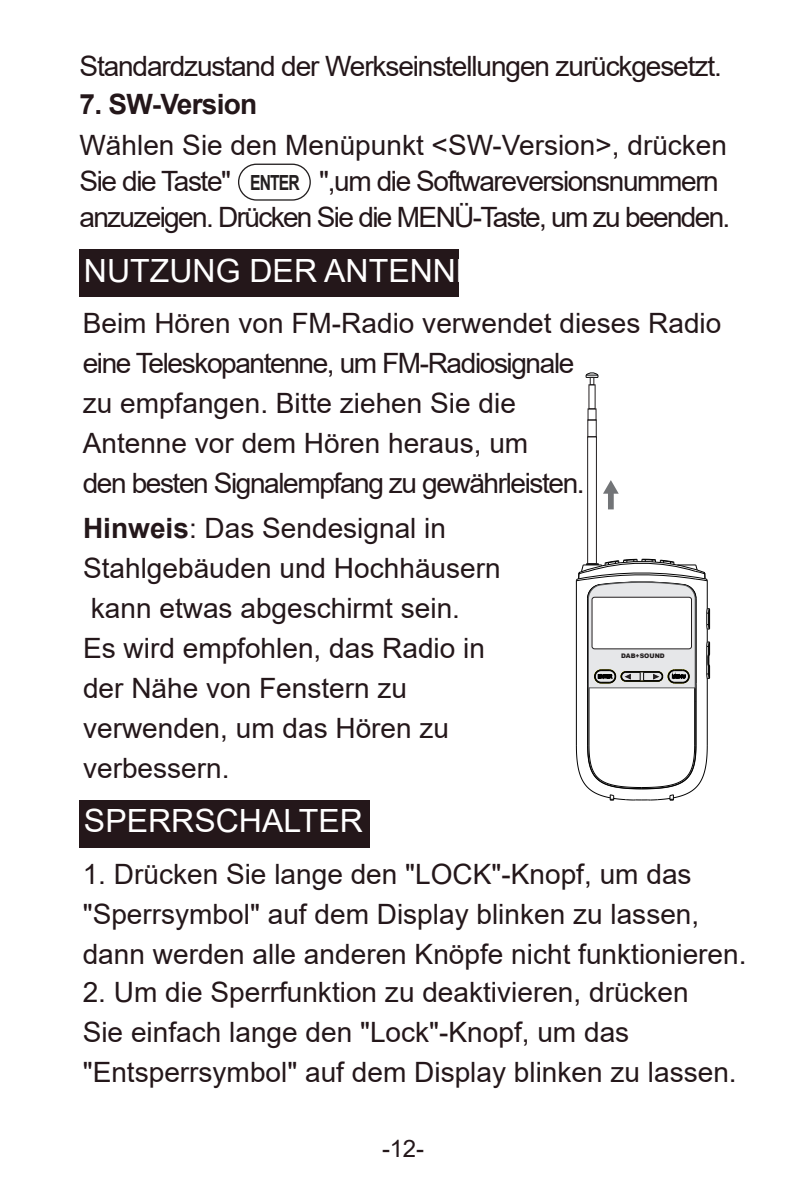
<style>
.page{position:relative;width:806px;height:1202px;background:#fff}
.page>*{position:absolute;margin:0;border:0;box-sizing:border-box;transform-origin:0 0}
.t1{font:32px "Arial";color:#fff}
.t2{font:28px/40px "Arial";color:#24171a}
.t3{font:28px/36px "Arial";letter-spacing:-.06em;color:#24171a}
.t4{font:28px "Arial";letter-spacing:-.04em;color:#24171a}
.t5{font:700 28px "Arial";letter-spacing:-.025em;color:#24171a}
.t6{font:24px "Arial";color:#24171a}
.t7{font:700 20.8px "Arial";letter-spacing:-.05em;color:#231f20;scale:.75 1}
.t8{font:900 6.4px "Arial";color:#231f20}
.s1{font-weight:700}
</style>
<div class="page">
<div style="left:79px;top:250px;width:379px;height:47px;background:#24171a"></div>
<div style="left:79px;top:800px;width:290px;height:47px;background:#24171a"></div>
<div style="left:238px;top:164px;width:72px;height:37px;border:1px solid #231f20;border-radius:18px"></div>
<svg style="left:603px;top:480px;width:15px;height:29px"></svg>
<hr style="left:575px;top:581px;width:1px;height:164px;background:#030303">
<hr style="left:586px;top:684px;width:2px;height:61px;background:#030303">
<hr style="left:588px;top:683px;width:1px;height:62px;background:#030303">
<hr style="left:693px;top:683px;width:2px;height:62px;background:#030303">
<hr style="left:695px;top:598px;width:1px;height:147px;background:#030303">
<hr style="left:706px;top:679px;width:1px;height:66px;background:#030303">
<svg style="left:575px;top:741px;width:132px;height:60px"></svg>
<svg style="left:575px;top:558px;width:135px;height:131px"></svg>
<div style="left:587px;top:437px;width:9px;height:127px;border:1px solid #231f20"></div>
<div style="left:587px;top:420px;width:9px;height:17px;border:1px solid #231f20"></div>
<svg style="left:585px;top:372px;width:13px;height:13px"></svg>
<p class="t4" style="left:79px;top:47px;width:643px">Standardzustand der Werkseinstellungen zurückgesetzt.</p>
<p class="t5" style="left:79px;top:84px;width:179px">7. SW-Version</p>
<p class="t2" style="left:79px;top:127px;width:648px;line-height:36px">Wählen Sie den Menüpunkt &lt;SW-Version&gt;, drücken<br>Sie die Taste"</p>
<p class="t3" style="left:79px;top:163px;width:652px;text-indent:240px">",um die Softwareversionsnummern anzuzeigen. Drücken Sie die MENÜ-Taste, um zu beenden.</p>
<p class="t7" style="left:250px;top:168px;width:68px">ENTER</p>
<p class="t1" style="left:84px;top:249px;width:394px">NUTZUNG DER ANTENNE</p>
<p class="t2" style="left:83px;top:303px;width:639px">Beim Hören von FM-Radio verwendet dieses Radio eine Teleskopantenne, um FM-Radiosignale<br>zu empfangen. Bitte ziehen Sie die<br>Antenne vor dem Hören heraus, um<br>den besten Signalempfang zu gewährleisten.</p>
<p class="t2" style="left:83px;top:508px;width:419px"><span class="s1">Hinweis</span>: Das Sendesignal in<br>Stahlgebäuden und Hochhäusern kann etwas abgeschirmt sein.<br>Es wird empfohlen, das Radio in der Nähe von Fenstern zu verwenden, um das Hören zu verbessern.</p>
<p class="t8" style="left:620px;top:651px;width:45px">DAB+SOUND</p>
<p class="t1" style="left:84px;top:799px;width:280px">SPERRSCHALTER</p>
<p class="t2" style="left:83px;top:854px;width:665px">1. Drücken Sie lange den "LOCK"-Knopf, um das "Sperrsymbol" auf dem Display blinken zu lassen, dann werden alle anderen Knöpfe nicht funktionieren.</p>
<p class="t2" style="left:83px;top:972px;width:655px">2. Um die Sperrfunktion zu deaktivieren, drücken<br>Sie einfach lange den "Lock"-Knopf, um das "Entsperrsymbol" auf dem Display blinken zu lassen.</p>
<p class="t6" style="left:382px;top:1131px;width:43px">-12-</p>
</div>
